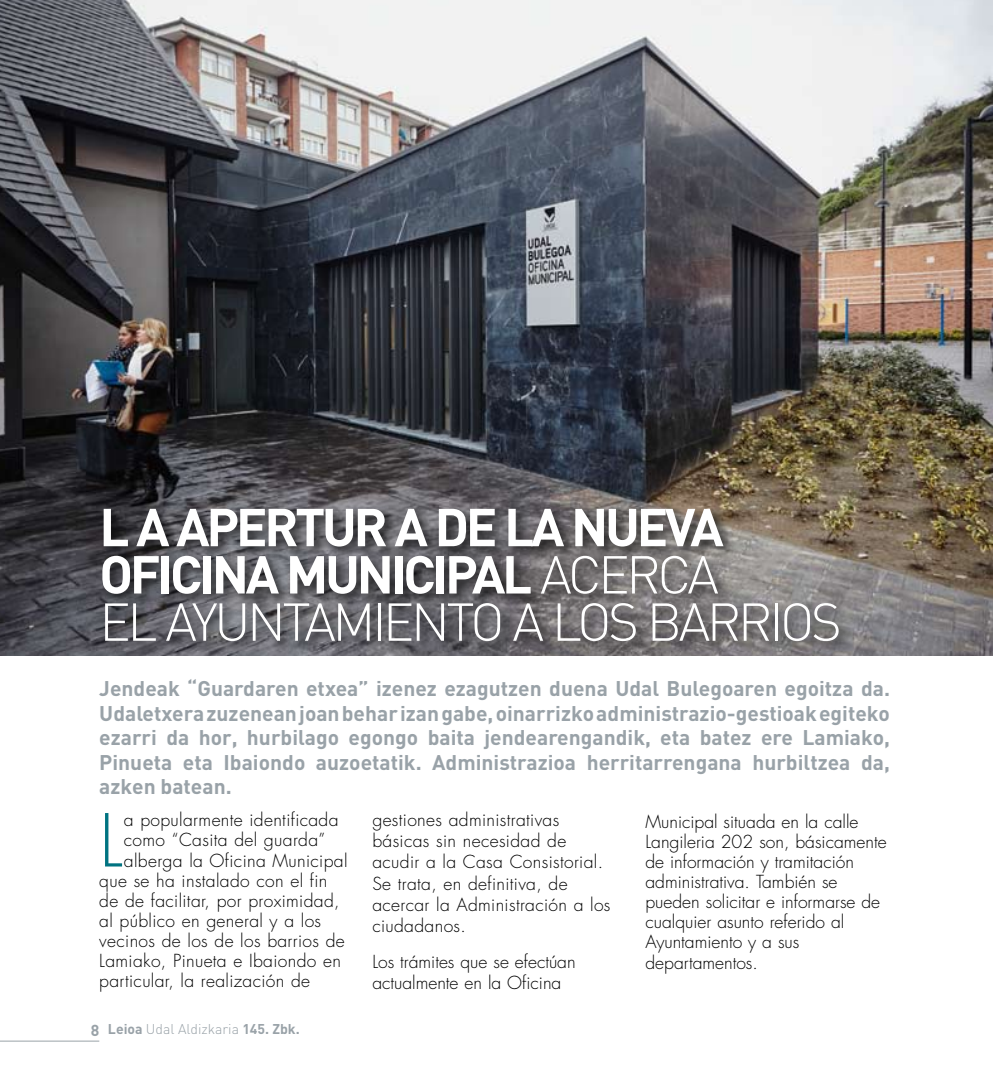
<style>
.page{position:relative;width:993px;height:1092px;background:#fff}
.page>*{position:absolute;margin:0;border:0;box-sizing:border-box;transform-origin:0 0}
.t1{font:300 70.88px "Futura";color:#007381}
.t2{font:300 52.5px/47.2px "DIN";letter-spacing:-.065em;color:#fff}
.t3{font:700 52.5px "DIN";color:#fff}
.t4{font:700 21px/24.5px "DIN";color:#99a2a8;text-align:justify}
.t5{font:300 17.5px/21.2px "Futura";letter-spacing:.02em;color:#000}
.t6{font:300 17.5px/20.1px "Futura";color:#000}
.t7{font:300 14px "DIN";color:#99a2a8}
.s1{font-weight:700}
.s2{font-weight:700;font-size:15.75px}
</style>
<div class="page">
<hr style="left:0;top:1040px;width:99px;height:1px;background:#99a2a8">
<img style="left:0;top:0;width:992px;height:655px">
<div style="left:97px;top:504px;width:754px;height:151px;background:#000;opacity:.75"></div>
<h2 class="t2" style="left:99px;top:503px;width:692px;text-indent:295px"><span class="s1">A DE LA NUEVA<br>OFICINA MUNICIPAL</span> AC ERCA<br>EL AYUNTAMI ENTO A LOS BARRIOS</h2>
<p class="t4" style="left:99px;top:675px;width:792px">Jendeak “Guardaren etxea” izenez ezagutzen duena Udal Bulegoaren egoitza da.<br>Udaletxera zuzenean joan behar izan gabe, oinarrizko administrazio-gestioak egiteko ezarri da hor, hurbilago egongo baita jendearengandik, eta batez ere Lamiako, Pinueta eta Ibaiondo auzoetatik. Administrazioa herritarrengana hurbiltzea da, azken batean.</p>
<h1 class="t1" style="left:99px;top:797px;width:25px">L</h1>
<p class="t5" style="left:124px;top:809px;width:216px">a popularmente identificada</p>
<h2 class="t3" style="left:99px;top:493px;width:108px">L aapertur</h2>
<p class="t5" style="left:372px;top:809px;width:239px">gestiones administrativas básicas sin necesidad de acudir a la Casa Consistorial.<br>Se trata, en definitiva, de acercar la Administración a los ciudadanos.</p>
<p class="t6" style="left:372px;top:951px;width:205px;line-height:21.2px">Los trámites que se efectúan actualmente en la Oficina</p>
<p class="t6" style="left:645px;top:811px;width:243px">Municipal situada en la calle<br>Langileria 202 son, básicamente de información y tramitación administrativa. También se pueden solicitar e informarse de cualquier asunto referido al<br>Ayuntamiento y a sus departamentos.</p>
<p class="t5" style="left:124px;top:829px;width:203px">como “Casita del guarda”</p>
<p class="t5" style="left:124px;top:850px;width:225px">alberga la Oficina Municipal</p>
<p class="t5" style="left:99px;top:870px;width:229px">que se ha instalado con el fin</p>
<p class="t5" style="left:99px;top:890px;width:242px">de de facilitar, por proximidad,</p>
<p class="t5" style="left:99px;top:910px;width:223px">al público en general y a los</p>
<p class="t5" style="left:99px;top:930px;width:247px">vecinos de los de los barrios de</p>
<p class="t5" style="left:99px;top:950px;width:243px">Lamiako, Pinueta e Ibaiondo en</p>
<p class="t5" style="left:99px;top:970px;width:212px">particular, la realización de</p>
<p class="t7" style="left:91px;top:1020px;width:210px"><span class="s2">8</span> <span class="s1">Leioa</span> Udal Aldizkaria <span class="s1">145. Zbk.</span></p>
</div>
